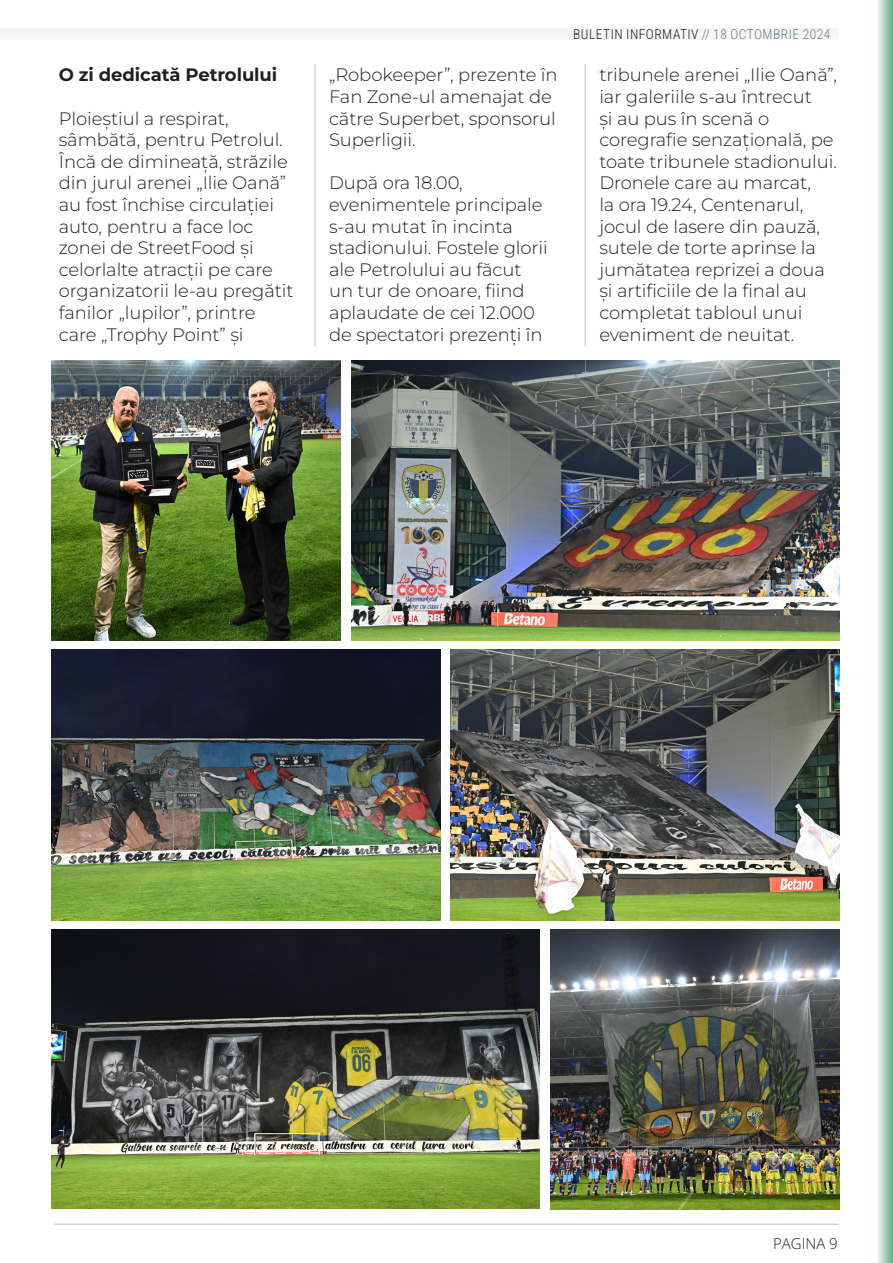
<style>
.page{position:relative;width:893px;height:1263px;background:#fff}
.page>*{position:absolute;margin:0;border:0;box-sizing:border-box;transform-origin:0 0}
.t1{font:300 18px/21.6px "Montserrat";letter-spacing:-.005em;color:#231f20}
.t2{font:700 18px "Montserrat";letter-spacing:-.005em;color:#231f20}
.t3{font:300 15px "Open Sans";color:#231f20}
.t4{font:300 13.5px "Roboto Condensed";letter-spacing:.035em;color:#231f20}
.s1{color:#6c7d86}
</style>
<div class="page">
<div style="left:0;top:28px;width:839px;height:12px;background:#f5f6f7"></div>
<img style="left:551px;top:929px;width:288px;height:280px">
<img style="left:52px;top:361px;width:288px;height:280px">
<img style="left:351px;top:361px;width:488px;height:280px">
<img style="left:52px;top:929px;width:488px;height:280px">
<img style="left:52px;top:650px;width:388px;height:271px">
<img style="left:450px;top:650px;width:389px;height:271px">
<hr style="left:315px;top:64px;width:1px;height:282px;background:#231f20">
<hr style="left:585px;top:64px;width:1px;height:282px;background:#231f20">
<hr style="left:54px;top:1224px;width:785px;height:1px;background:#231f20">
<svg style="left:878px;top:0;width:15px;height:1263px;background:#a8cfbb"></svg>
<p class="t2" style="left:59px;top:62px;width:220px">O zi dedicată Petrolului</p>
<p class="t1" style="left:59px;top:107px;width:236px">Ploieștiul a respirat, sâmbătă, pentru Petrolul.<br>Încă de dimineață, străzile din jurul arenei „Ilie Oană” au fost închise circulației auto, pentru a face loc zonei de StreetFood și celorlalte atracții pe care organizatorii le-au pregătit fanilor „lupilor”, printre care „Trophy Point” și</p>
<p class="t1" style="left:329px;top:64px;width:230px">„Robokeeper”, prezente în<br>Fan Zone-ul amenajat de către Superbet, sponsorul<br>Superligii.</p>
<p class="t1" style="left:329px;top:172px;width:220px">După ora 18.00, evenimentele principale s-au mutat în incinta stadionului. Fostele glorii ale Petrolului au făcut un tur de onoare, fiind aplaudate de cei 12.000 de spectatori prezenți în</p>
<p class="t4" style="left:573px;top:24px;width:259px">BULETIN INFORMATIV <span class="s1">// 18 OCTOMBRIE 2024</span></p>
<p class="t1" style="left:599px;top:64px;width:239px">tribunele arenei „Ilie Oană”, iar galeriile s-au întrecut<br>și au pus în scenă o coregrafie senzațională, pe toate tribunele stadionului.<br>Dronele care au marcat,<br>la ora 19.24, Centenarul, jocul de lasere din pauză, sutele de torte aprinse la jumătatea reprizei a doua și artificiile de la final au completat tabloul unui eveniment de neuitat.</p>
<p class="t3" style="left:773px;top:1233px;width:66px">PAGINA 9</p>
</div>
